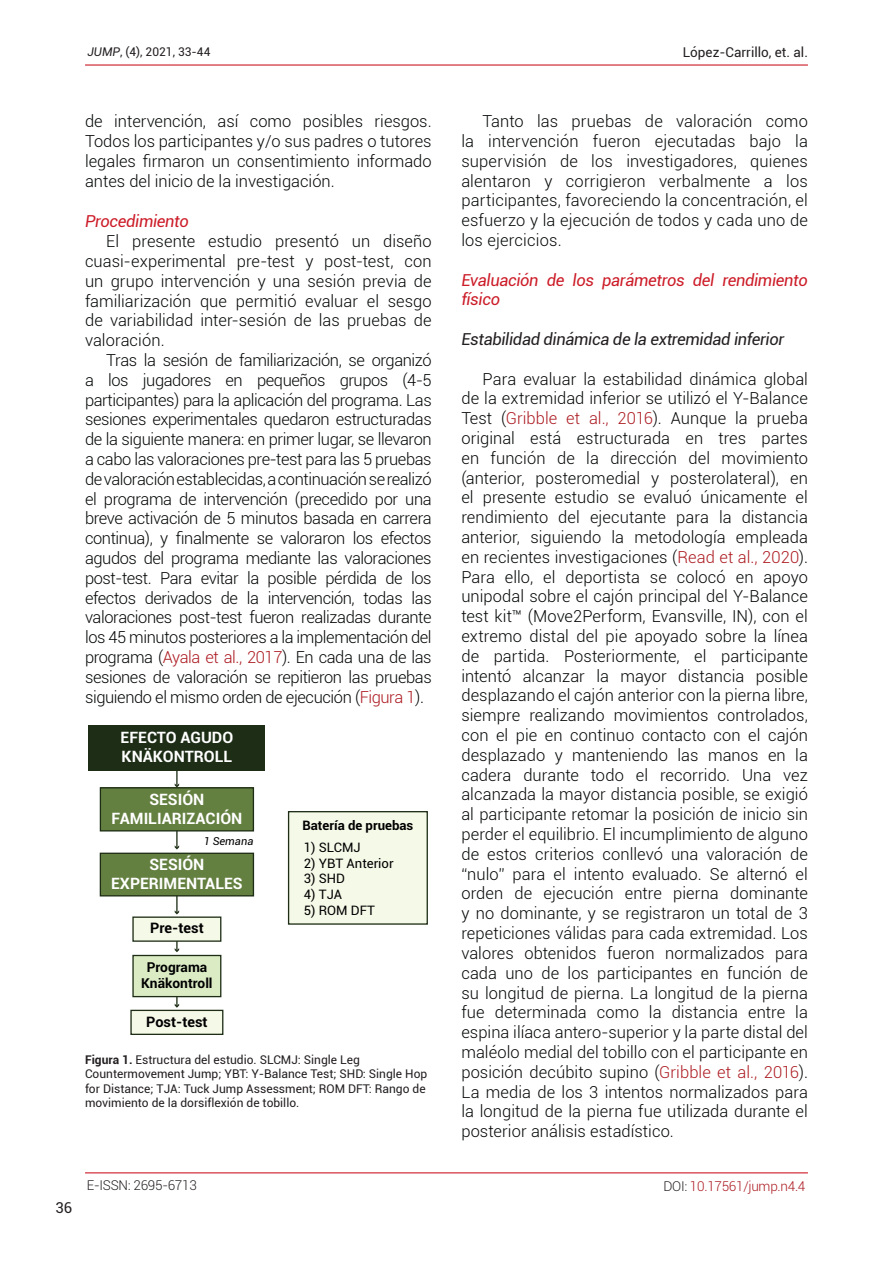
<style>
.page{position:relative;width:893px;height:1263px;background:#fff}
.page>*{position:absolute;margin:0;border:0;box-sizing:border-box;transform-origin:0 0}
.Parrafo_principal{font:300 16.5px/19.8px "Roboto";color:#030505;text-align:justify}
.Titulo_de_segundo_ni{font:italic 16.5px/19.8px "Roboto";letter-spacing:-.02em;color:#cc1c28}
.Titulo_de_segundo_ni-2{font:italic 16.5px "Roboto";letter-spacing:-.02em;color:#231f20}
.t1{font:700 15.75px/18.9px "Roboto";color:#fff;text-align:center}
.t2{font:15px "Roboto";color:#231f20}
.t3{font:700 14.55px "Roboto";color:#000001}
.t4{font:700 13.65px/16.5px "Roboto";color:#000001;text-align:center}
.t5{font:300 13.5px "Roboto";letter-spacing:-.02em;color:#ab181f}
.t6{font:13.5px "Roboto";color:#231f20}
.t7{font:300 13.5px "Roboto";letter-spacing:-.02em;color:#231f20}
.t8{font:13.2px "Roboto";color:#000001}
.t9{font:700 13.2px "Roboto";color:#000001}
.Pie_de_figura{font:12px/14.4px "Roboto";color:#231f20}
.t10{font:italic 11.1px "Roboto";color:#000001}
.s1{font-style:italic}
.s2{color:#ab181f}
.s3{font-weight:700}
.s4{color:#231f20}
</style>
<div class="page">
<hr style="left:85px;top:64px;width:723px;height:2px;background:#cc1c28">
<hr style="left:85px;top:1172px;width:723px;height:1px;background:#cc1c28">
<div style="left:89px;top:726px;width:176px;height:45px;background:#1e2e16"></div>
<div style="left:100px;top:788px;width:153px;height:43px;background:#648040"></div>
<div style="left:100px;top:787px;width:154px;height:44px;border:1px solid #1e2e16"></div>
<div style="left:100px;top:853px;width:153px;height:43px;background:#648040"></div>
<div style="left:100px;top:853px;width:154px;height:43px;border:1px solid #1e2e16"></div>
<div style="left:289px;top:812px;width:138px;height:112px;background:#f5f9e7"></div>
<div style="left:288px;top:811px;width:140px;height:114px;border:1px solid #1e2e16"></div>
<svg style="left:130px;top:771px;width:94px;height:264px"></svg>
<p class="Pie_de_figura" style="left:87px;top:44px;width:125px"><span class="s1">JUMP</span>, (4), 2021, 33-44</p>
<p class="t6" style="left:683px;top:43px;width:127px">López-Carrillo, et. al.</p>
<p class="Parrafo_principal" style="left:85px;top:111px;width:348px">de intervención, así como posibles riesgos.<br>Todos los participantes y/o sus padres o tutores legales firmaron un consentimiento informado antes del inicio de la investigación.</p>
<p class="Titulo_de_segundo_ni" style="left:85px;top:211px;width:105px">Procedimiento</p>
<p class="Parrafo_principal" style="left:85px;top:231px;width:348px;text-indent:21px">El presente estudio presentó un diseño cuasi-experimental pre-test y post-test, con un grupo intervención y una sesión previa de familiarización que permitió evaluar el sesgo de variabilidad inter-sesión de las pruebas de valoración.</p>
<p class="Parrafo_principal" style="left:85px;top:350px;width:348px;text-indent:21px">Tras la sesión de familiarización, se organizó a los jugadores en pequeños grupos (4-5 participantes) para la aplicación del programa. Las sesiones experimentales quedaron estructuradas de la siguiente manera: en primer lugar, se llevaron a cabo las valoraciones pre-test para las 5 pruebas de valoración establecidas, a continuación se realizó el programa de intervención (precedido por una breve activación de 5 minutos basada en carrera continua), y finalmente se valoraron los efectos agudos del programa mediante las valoraciones post-test. Para evitar la posible pérdida de los efectos derivados de la intervención, todas las valoraciones post-test fueron realizadas durante los 45 minutos posteriores a la implementación del programa (<span class="s2">Ayala et al., 2017</span>). En cada una de las sesiones de valoración se repitieron las pruebas siguiendo el mismo orden de ejecución (<span class="s2">Figura 1</span>).</p>
<p class="t1" style="left:121px;top:728px;width:114px;text-align:left">EFECTO AGUDO<br>KNÄKONTROLL</p>
<p class="t1" style="left:111px;top:789px;width:132px">SESIÓN<br>FAMILIARIZACIÓN</p>
<p class="t1" style="left:111px;top:854px;width:133px">SESIÓN<br>EXPERIMENTALES</p>
<p class="t3" style="left:150px;top:918px;width:55px">Pre-test</p>
<p class="t9" style="left:302px;top:815px;width:112px">Batería de pruebas</p>
<p class="t8" style="left:304px;top:838px;width:58px">1) SLCMJ</p>
<p class="t8" style="left:304px;top:854px;width:91px">2) YBT Anterior</p>
<p class="t8" style="left:304px;top:869px;width:43px">3) SHD</p>
<p class="t8" style="left:304px;top:885px;width:40px">4) TJA</p>
<p class="t8" style="left:304px;top:901px;width:73px">5) ROM DFT</p>
<p class="t10" style="left:204px;top:833px;width:51px">1 Semana</p>
<p class="t4" style="left:141px;top:958px;width:73px">Programa<br>Knäkontroll</p>
<p class="t3" style="left:146px;top:1011px;width:63px">Post-test</p>
<p class="Pie_de_figura" style="left:85px;top:1052px;width:344px"><span class="s3">Figura 1.</span> Estructura del estudio. SLCMJ: Single Leg Countermovement Jump; YBT: Y-Balance Test; SHD: Single Hop for Distance; TJA: Tuck Jump Assessment; ROM DFT: Rango de movimiento de la dorsiflexión de tobillo.</p>
<p class="Parrafo_principal" style="left:461px;top:111px;width:348px;text-indent:21px">Tanto las pruebas de valoración como la intervención fueron ejecutadas bajo la supervisión de los investigadores, quienes alentaron y corrigieron verbalmente a los participantes, favoreciendo la concentración, el esfuerzo y la ejecución de todos y cada uno de los ejercicios.</p>
<p class="Titulo_de_segundo_ni" style="left:461px;top:269px;width:348px">Evaluación de los parámetros del rendimiento físico</p>
<p class="Titulo_de_segundo_ni-2" style="left:461px;top:328px;width:324px">Estabilidad dinámica de la extremidad inferior</p>
<p class="Parrafo_principal" style="left:461px;top:368px;width:348px;text-indent:21px">Para evaluar la estabilidad dinámica global de la extremidad inferior se utilizó el Y-Balance Test (<span class="s2">Gribble et al., 2016</span>). Aunque la prueba original está estructurada en tres partes en función de la dirección del movimiento (anterior, posteromedial y posterolateral), en el presente estudio se evaluó únicamente el rendimiento del ejecutante para la distancia anterior, siguiendo la metodología empleada en recientes investigaciones (<span class="s2">Read et al., 2020</span>).<br>Para ello, el deportista se colocó en apoyo unipodal sobre el cajón principal del Y-Balance test kit™ (Move2Perform, Evansville, IN), con el extremo distal del pie apoyado sobre la línea de partida. Posteriormente, el participante intentó alcanzar la mayor distancia posible desplazando el cajón anterior con la pierna libre, siempre realizando movimientos controlados, con el pie en continuo contacto con el cajón desplazado y manteniendo las manos en la cadera durante todo el recorrido. Una vez alcanzada la mayor distancia posible, se exigió al participante retomar la posición de inicio sin perder el equilibrio. El incumplimiento de alguno de estos criterios conllevó una valoración de “nulo” para el intento evaluado. Se alternó el orden de ejecución entre pierna dominante y no dominante, y se registraron un total de 3 repeticiones válidas para cada extremidad. Los valores obtenidos fueron normalizados para cada uno de los participantes en función de su longitud de pierna. La longitud de la pierna fue determinada como la distancia entre la espina ilíaca antero-superior y la parte distal del maléolo medial del tobillo con el participante en posición decúbito supino (<span class="s2">Gribble et al., 2016</span>).<br>La media de los 3 intentos normalizados para la longitud de la pierna fue utilizada durante el posterior análisis estadístico.</p>
<p class="t2" style="left:55px;top:1197px;width:18px">36</p>
<p class="t7" style="left:87px;top:1176px;width:111px">E-ISSN: 2695-6713</p>
<p class="t5" style="left:663px;top:1176px;width:144px"><span class="s4">DOI:</span> 10.17561/jump.n4.4</p>
</div>
